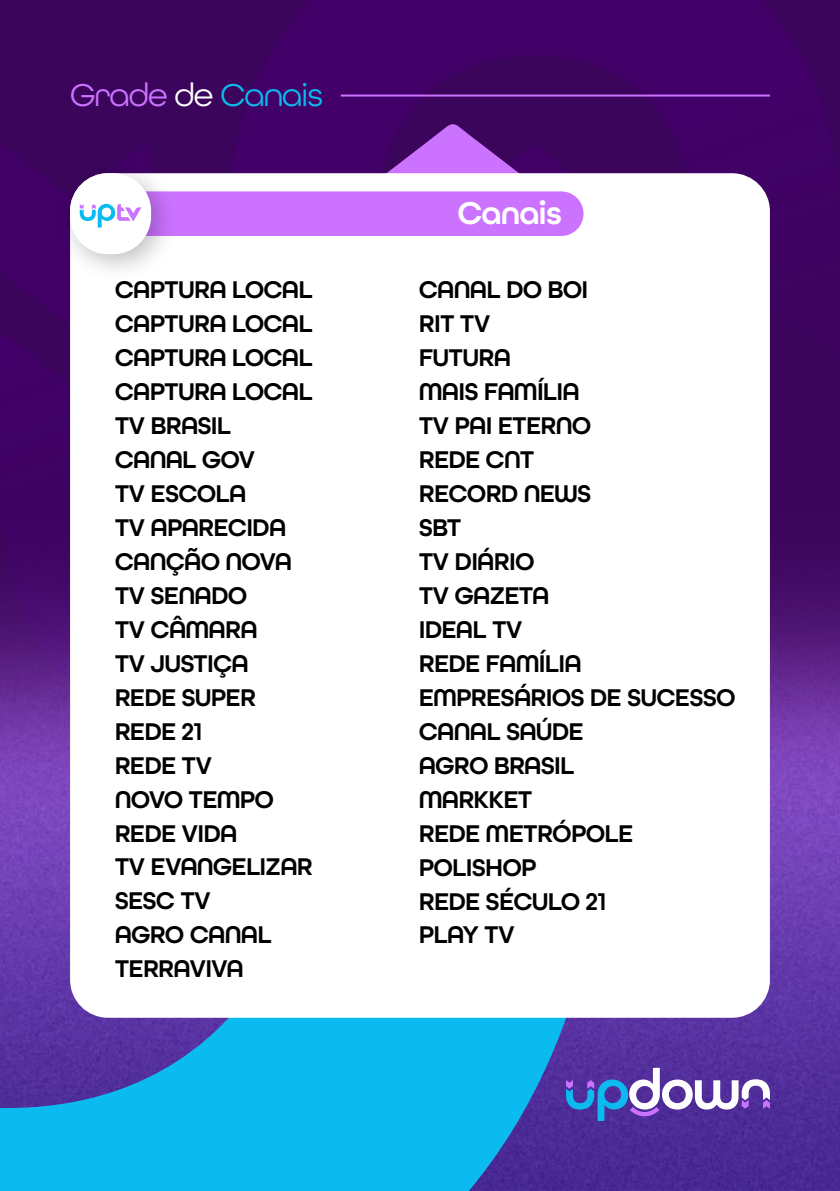
<style>
.page{position:relative;width:840px;height:1191px;background:#fff}
.page>*{position:absolute;margin:0;border:0;box-sizing:border-box;transform-origin:0 0}
.t1{font:33.4px "All Round Gothic";letter-spacing:-.03em;color:#0bbbef}
.t2{font:600 33.4px "All Round Gothic";letter-spacing:-.03em;color:#fff}
.t3{font:600 25.6px/34px "All Round Gothic";letter-spacing:-.03em;color:#000}
.s1{color:#cb73ff}
.s2{color:#fff}
</style>
<div class="page">
<img style="left:0;top:0;width:839px;height:1191px">
<svg style="left:305px;top:123px;width:294px;height:50px"></svg>
<svg style="left:0;top:489px;width:604px;height:702px;fill:#0bbbef"></svg>
<svg style="left:565px;top:1067px;width:204px;height:54px"></svg>
<div style="left:70px;top:173px;width:699px;height:844px;background:#fff;border-radius:38px"></div>
<hr style="left:340px;top:95px;width:429px;height:2px;background:#cb73ff">
<img style="left:46px;top:149px;width:141px;height:141px">
<div style="left:70px;top:173px;width:81px;height:81px;background:#fff;border-radius:38px"></div>
<svg style="left:80px;top:191px;width:503px;height:45px"></svg>
<h1 class="t1" style="left:70px;top:75px;width:254px"><span class="s1">Grade</span> <span class="s2">de</span> Canais</h1>
<h1 class="t2" style="left:457px;top:193px;width:106px">Canais</h1>
<p class="t3" style="left:115px;top:273px;width:199px">CAPTURA LOCAL<br>CAPTURA LOCAL<br>CAPTURA LOCAL<br>CAPTURA LOCAL<br>TV BRASIL<br>CANAL GOV<br>TV ESCOLA<br>TV APARECIDA<br>CANÇÃO NOVA<br>TV SENADO<br>TV CÂMARA<br>TV JUSTIÇA<br>REDE SUPER<br>REDE 21<br>REDE TV<br>NOVO TEMPO<br>REDE VIDA<br>TV EVANGELIZAR<br>SESC TV<br>AGRO CANAL<br>TERRAVIVA</p>
<p class="t3" style="left:418px;top:273px;width:318px">CANAL DO BOI<br>RIT TV<br>FUTURA<br>MAIS FAMÍLIA<br>TV PAI ETERNO<br>REDE CNT<br>RECORD NEWS<br>SBT<br>TV DIÁRIO<br>TV GAZETA<br>IDEAL TV<br>REDE FAMÍLIA<br>EMPRESÁRIOS DE SUCESSO<br>CANAL SAÚDE<br>AGRO BRASIL<br>MARKKET<br>REDE METRÓPOLE<br>POLISHOP<br>REDE SÉCULO 21<br>PLAY TV</p>
</div>
